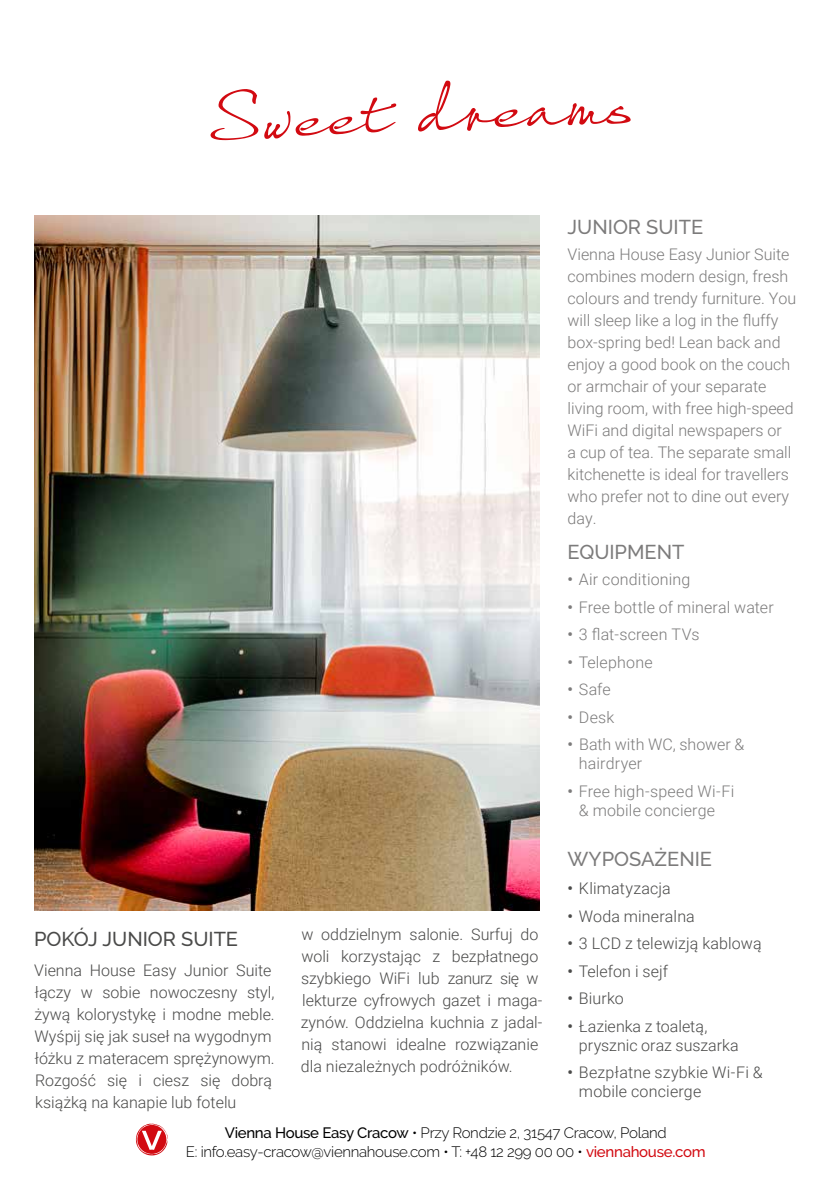
<style>
.page{position:relative;width:840px;height:1191px;background:#fff}
.page>*{position:absolute;margin:0;border:0;box-sizing:border-box;transform-origin:0 0}
.t1{font:71.8px "Thought";color:#d20a11}
.t2{font:500 20px "Raleway";color:#7c7b7b}
.t3{font:500 20px "Raleway";color:#4a4a49}
.t4{font:300 16px/22px "Roboto";color:#4a4a49}
.t5{font:300 16px/22px "Roboto";color:#7c7b7b}
.t6{font:300 15px/19px "Raleway";letter-spacing:-.02em;color:#000;text-align:center}
.s1{font-weight:500}
.s2{font-weight:500;color:#d20a11}
</style>
<div class="page">
<svg style="left:136px;top:1123px;width:32px;height:32px"></svg>
<img style="left:34px;top:215px;width:505px;height:695px">
<h1 class="t1" style="left:202px;top:77px;width:432px;rotate:-3deg">Sweet dreams</h1>
<p class="t2" style="left:567px;top:216px;width:137px">JUNIOR SUITE</p>
<p class="t5" style="left:567px;top:243px;width:230px">Vienna House Easy Junior Suite combines modern design, fresh colours and trendy furniture. You will sleep like a log in the fluffy box-spring bed! Lean back and enjoy a good book on the couch or armchair of your separate living room, with free high-speed<br>WiFi and digital newspapers or<br>a cup of tea. The separate small kitchenette is ideal for travellers who prefer not to dine out every day.</p>
<p class="t2" style="left:567px;top:540px;width:118px">EQUIPMENT</p>
<p class="t3" style="left:34px;top:927px;width:205px">POKÓJ JUNIOR SUITE</p>
<p class="t4" style="left:301px;top:922px;width:243px">w oddzielnym salonie. Surfuj do woli korzystając z bezpłatnego szybkiego WiFi lub zanurz się w lekturze cyfrowych gazet i maga&shy;zynów. Oddzielna kuchnia z jadal&shy;nią stanowi idealne rozwiązanie dla niezależnych podróżników.</p>
<p class="t4" style="left:34px;top:959px;width:242px">Vienna House Easy Junior Suite łączy w sobie nowoczesny styl, żywą kolorystykę i modne meble.<br>Wyśpij się jak suseł na wygodnym łóżku z materacem sprężynowym.<br>Rozgość się i ciesz się dobrą książką na kanapie lub fotelu</p>
<p class="t5" style="left:567px;top:568px;width:124px"><span class="s1">•</span> Air conditioning</p>
<p class="t5" style="left:567px;top:595px;width:207px"><span class="s1">•</span> Free bottle of mineral water</p>
<p class="t5" style="left:567px;top:623px;width:133px"><span class="s1">•</span> 3 flat-screen TVs</p>
<p class="t5" style="left:567px;top:650px;width:87px"><span class="s1">•</span> Telephone</p>
<p class="t5" style="left:567px;top:678px;width:45px"><span class="s1">•</span> Safe</p>
<p class="t5" style="left:567px;top:705px;width:48px"><span class="s1">•</span> Desk</p>
<p class="t5" style="left:578px;top:734px;width:167px;line-height:19px;text-indent:-11px"><span class="s1">•</span> Bath with WC, shower &amp; hairdryer</p>
<p class="t5" style="left:567px;top:781px;width:168px;line-height:19px;text-align:center"><span class="s1">•</span> Free high-speed Wi-Fi &amp; mobile concierge</p>
<p class="t2" style="left:567px;top:847px;width:146px">WYPOSAŻENIE</p>
<p class="t4" style="left:567px;top:877px;width:105px"><span class="s1">•</span> Klimatyzacja</p>
<p class="t4" style="left:567px;top:904px;width:129px"><span class="s1">•</span> Woda mineralna</p>
<p class="t4" style="left:567px;top:932px;width:195px"><span class="s1">•</span> 3 LCD z telewizją kablową</p>
<p class="t4" style="left:567px;top:959px;width:102px"><span class="s1">•</span> Telefon i sejf</p>
<p class="t4" style="left:567px;top:987px;width:58px"><span class="s1">•</span> Biurko</p>
<p class="t4" style="left:578px;top:1016px;width:161px;line-height:19px;text-indent:-11px"><span class="s1">•</span> Łazienka z toaletą, prysznic oraz suszarka</p>
<p class="t4" style="left:578px;top:1062px;width:185px;line-height:19px;text-indent:-11px"><span class="s1">•</span> Bezpłatne szybkie Wi-Fi &amp; mobile concierge</p>
<p class="t6" style="left:186px;top:1123px;width:521px"><span class="s1">Vienna House Easy Cracow</span> • Przy Rondzie 2, 31547 Cracow, Poland<br>E: info.easy-cracow@viennahouse.com • T: +48 12 299 00 00 • <span class="s2">viennahouse.com</span></p>
</div>
